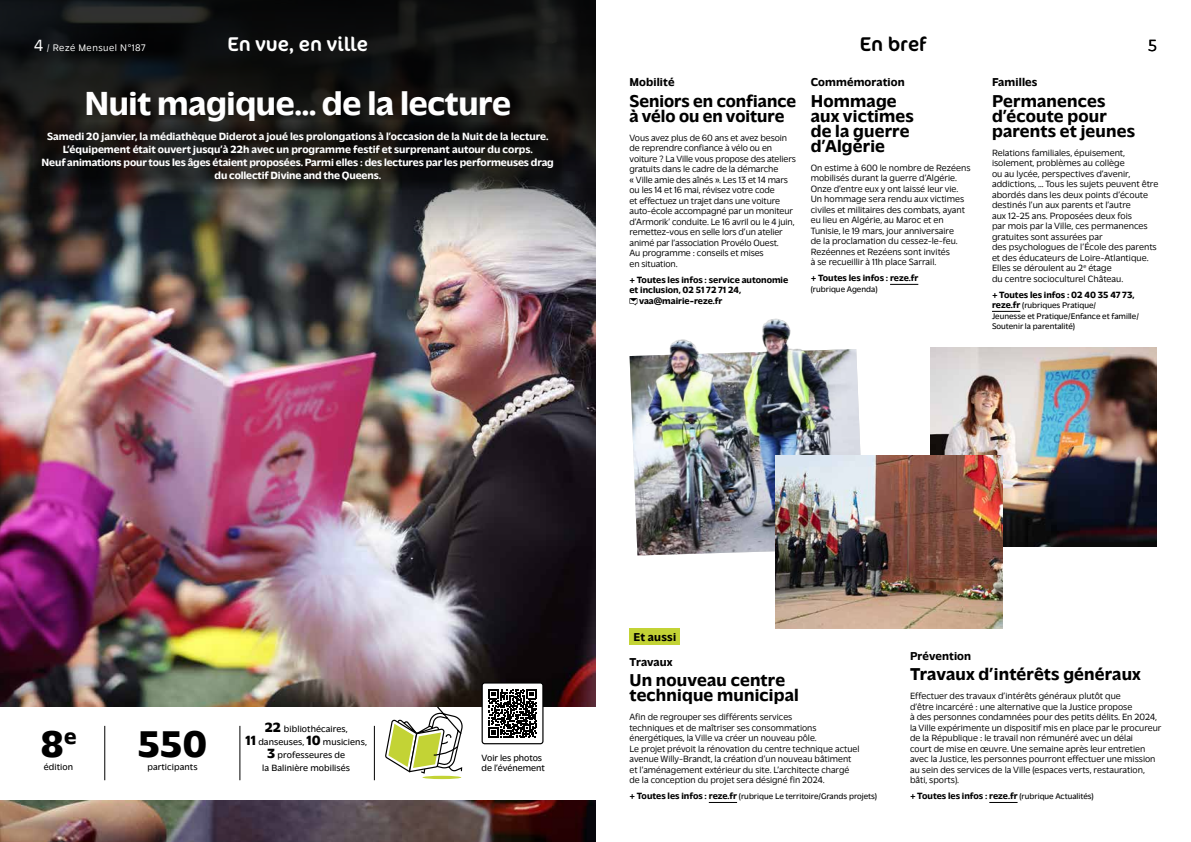
<style>
.page{position:relative;width:1191px;height:842px;background:#fff}
.page>*{position:absolute;margin:0;border:0;box-sizing:border-box;transform-origin:0 0}
.t1{font:800 39px "Massilia";color:#000}
.t2{font:700 35px "Massilia";letter-spacing:-.01em;color:#fff}
.t3{font:20px "Cocon Pro";color:#fff}
.t4{font:20px "Cocon Pro";color:#000}
.t5{font:700 18px/15px "Massilia";letter-spacing:.01em;color:#000}
.t6{font:200 17px "Massilia";color:#000}
.t7{font:700 12px/24.8px "Massilia";letter-spacing:.01em;color:#000;text-align:center}
.t8{font:700 11px/13px "Massilia";letter-spacing:-.005em;color:#fff;text-align:center}
.t9{font:200 10px "Massilia";letter-spacing:.05em;color:#fff}
.t10{font:200 9.5px/10.5px "Massilia";color:#000}
.t11{font:700 9.5px "Massilia";color:#000}
.t12{font:300 9.5px/13px "Massilia";letter-spacing:.01em;color:#000;text-align:center}
.t13{font:300 8.5px/10.5px "Massilia";color:#000}
.s1{font-size:17px}
.s2{font-weight:700;font-size:9.5px}
.s3{font-weight:800;font-size:14px}
.s4{font-weight:300;font-size:8.5px}
</style>
<div class="page">
<img style="left:930px;top:347px;width:227px;height:200px">
<img style="left:633px;top:441px;width:231px;height:114px">
<img style="left:775px;top:456px;width:227px;height:172px">
<svg style="left:709px;top:802px;width:28px;height:1px"></svg>
<div style="left:629px;top:628px;width:51px;height:17px;background:#c3d335"></div>
<svg style="left:989px;top:802px;width:28px;height:1px"></svg>
<svg style="left:629px;top:298px;width:8px;height:7px"></svg>
<svg style="left:890px;top:284px;width:28px;height:1px"></svg>
<svg style="left:992px;top:311px;width:28px;height:1px"></svg>
<img style="left:0;top:273px;width:595px;height:569px">
<svg style="left:0;top:0;width:595px;height:273px;background:#333331"></svg>
<div style="left:0;top:707px;width:595px;height:92px;background:#fff"></div>
<hr style="left:240px;top:726px;width:1px;height:54px;background:#000">
<hr style="left:105px;top:726px;width:1px;height:54px;background:#000">
<hr style="left:374px;top:726px;width:1px;height:54px;background:#000">
<div style="left:482px;top:683px;width:61px;height:61px;background:#fff;border-radius:3px"></div>
<svg style="left:488px;top:689px;width:49px;height:49px"></svg>
<div style="left:481px;top:682px;width:62px;height:62px;border:1px solid #000;border-radius:3px"></div>
<hr style="left:422px;top:776px;width:39px;height:3px;background:#c3d335;border-radius:50%">
<svg style="left:384px;top:705px;width:80px;height:69px"></svg>
<img style="left:629px;top:318px;width:231px;height:123px">
<svg style="left:34px;top:123px;width:527px;height:67px;background:#1b1a17"></svg>
<h3 class="t3" style="left:227px;top:31px;width:142px">En vue, en ville</h3>
<h2 class="t2" style="left:84px;top:79px;width:428px">Nuit magique… de la lecture</h2>
<p class="t9" style="left:34px;top:41px;width:113px"><span class="s1">4</span> / Rezé Mensuel N°187</p>
<p class="t8" style="left:42px;top:129px;width:514px">Samedi 20 janvier, la médiathèque Diderot a joué les prolongations à l’occasion de la Nuit de la lecture.<br>L’équipement était ouvert jusqu’à 22h avec un programme festif et surprenant autour du corps.<br>Neuf animations pour tous les âges étaient proposées. Parmi elles : des lectures par les performeuses drag du collectif Divine and the Queens.</p>
<p class="t7" style="left:629px;top:69px;width:46px">Mobilité</p>
<h3 class="t5" style="left:629px;top:92px;width:168px">Seniors en confiance à vélo ou en voiture</h3>
<p class="t10" style="left:629px;top:131px;width:168px">Vous avez plus de 60 ans et avez besoin de reprendre confiance à vélo ou en voiture ? La Ville vous propose des ateliers gratuits dans le cadre de la démarche<br>« Ville amie des aînés ». Les 13 et 14 mars ou les 14 et 16 mai, révisez votre code<br>et effectuez un trajet dans une voiture auto-école accompagné par un moniteur d’Armorik’ conduite. Le 16 avril ou le 4 juin, remettez-vous en selle lors d’un atelier animé par l’association Provélo Ouest.<br>Au programme : conseils et mises<br>en situation.</p>
<p class="t11" style="left:629px;top:273px;width:160px">+ Toutes les infos : service autonomie</p>
<p class="t11" style="left:629px;top:284px;width:113px">et inclusion, 02 51 72 71 24,</p>
<p class="t11" style="left:639px;top:294px;width:85px">vaa@mairie-reze.fr</p>
<h3 class="t4" style="left:860px;top:31px;width:68px">En bref</h3>
<h3 class="t6" style="left:1148px;top:34px;width:10px">5</h3>
<p class="t7" style="left:810px;top:69px;width:95px">Commémoration</p>
<h3 class="t5" style="left:810px;top:92px;width:105px">Hommage aux victimes de la guerre d’Algérie</h3>
<p class="t10" style="left:810px;top:161px;width:161px">On estime à 600 le nombre de Rezéens mobilisés durant la guerre d’Algérie.<br>Onze d’entre eux y ont laissé leur vie.<br>Un hommage sera rendu aux victimes civiles et militaires des combats, ayant eu lieu en Algérie, au Maroc et en Tunisie, le 19 mars, jour anniversaire<br>de la proclamation du cessez-le-feu.<br>Rezéennes et Rezéens sont invités<br>à se recueillir à 11h place Sarrail.</p>
<p class="t11" style="left:810px;top:272px;width:109px">+ Toutes les infos : reze.fr</p>
<p class="t13" style="left:810px;top:283px;width:68px">(rubrique Agenda)</p>
<p class="t7" style="left:992px;top:69px;width:47px">Familles</p>
<h3 class="t5" style="left:992px;top:92px;width:145px">Permanences d’écoute pour parents et jeunes</h3>
<p class="t10" style="left:992px;top:146px;width:168px">Relations familiales, épuisement, isolement, problèmes au collège<br>ou au lycée, perspectives d’avenir, addictions, … Tous les sujets peuvent être abordés dans les deux points d’écoute destinés l’un aux parents et l’autre<br>aux 12-25 ans. Proposées deux fois<br>par mois par la Ville, ces permanences gratuites sont assurées par<br>des psychologues de l’École des parents et des éducateurs de Loire-Atlantique.<br>Elles se déroulent au 2<sup>e</sup> étage<br>du centre socioculturel Château.</p>
<p class="t11" style="left:992px;top:288px;width:144px">+ Toutes les infos : 02 40 35 47 73,</p>
<p class="t13" style="left:992px;top:300px;width:148px"><span class="s2">reze.fr</span> (rubriques Pratique/<br>Jeunesse et Pratique/Enfance et famille/<br>Soutenir la parentalité)</p>
<p class="t12" style="left:245px;top:721px;width:123px"><span class="s3">22</span> bibliothécaires,<br><span class="s3">11</span> danseuses, <span class="s3">10</span> musiciens,<br><span class="s3">3</span> professeures de<br>la Balinière mobilisés</p>
<h1 class="t1" style="left:40px;top:718px;width:38px">8<sup>e</sup></h1>
<p class="t12" style="left:44px;top:760px;width:31px">édition</p>
<p class="t12" style="left:481px;top:752px;width:65px;line-height:10px;text-align:left">Voir les photos de l’événement</p>
<h1 class="t1" style="left:138px;top:718px;width:71px">550</h1>
<p class="t12" style="left:147px;top:760px;width:52px">participants</p>
<p class="t7" style="left:629px;top:623px;width:48px">Et aussi<br>Travaux</p>
<h3 class="t5" style="left:629px;top:671px;width:171px">Un nouveau centre technique municipal</h3>
<p class="t10" style="left:629px;top:711px;width:231px">Afin de regrouper ses différents services<br>techniques et de maîtriser ses consommations énergétiques, la Ville va créer un nouveau pôle.<br>Le projet prévoit la rénovation du centre technique actuel avenue Willy-Brandt, la création d’un nouveau bâtiment et l’aménagement extérieur du site. L’architecte chargé de la conception du projet sera désigné fin 2024.</p>
<p class="t13" style="left:629px;top:791px;width:249px"><span class="s2">+ Toutes les infos : reze.fr</span> (rubrique Le territoire/Grands projets)</p>
<p class="t7" style="left:910px;top:642px;width:63px">Prévention</p>
<h3 class="t5" style="left:910px;top:665px;width:232px">Travaux d’intérêts généraux</h3>
<p class="t10" style="left:910px;top:690px;width:253px">Effectuer des travaux d’intérêts généraux plutôt que<br>d’être incarcéré : une alternative que la Justice propose<br>à des personnes condamnées pour des petits délits. En 2024, la Ville expérimente un dispositif mis en place par le procureur de la République : le travail non rémunéré avec un délai<br>court de mise en œuvre. Une semaine après leur entretien avec la Justice, les personnes pourront effectuer une mission au sein des services de la Ville (espaces verts, restauration, bâti, sports).</p>
<p class="t11" style="left:910px;top:790px;width:185px">+ Toutes les infos : reze.fr <span class="s4">(rubrique Actualités)</span></p>
</div>
